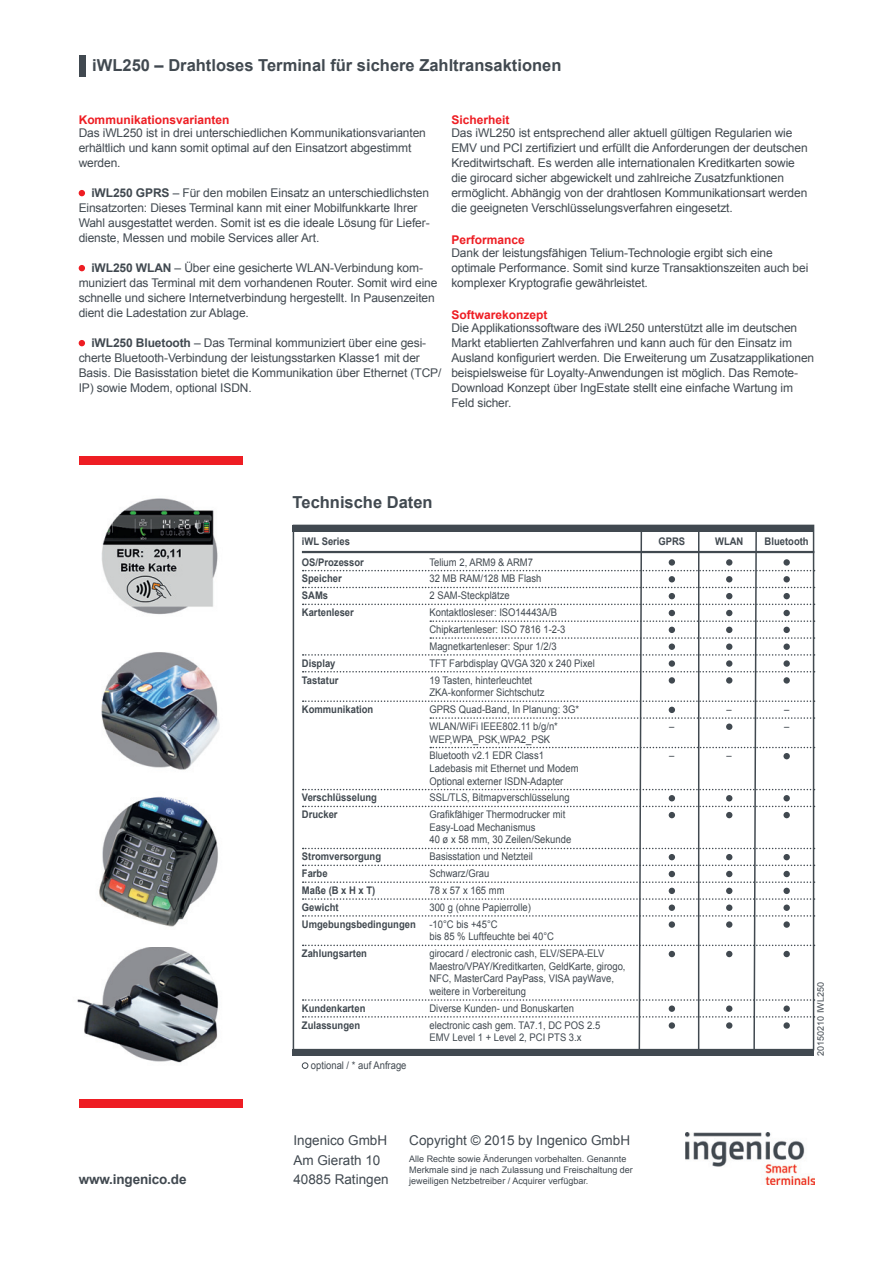
<style>
.page{position:relative;width:893px;height:1263px;background:#fff}
.page>*{position:absolute;margin:0;border:0;box-sizing:border-box;transform-origin:0 0}
.t1{font:700 16.5px "Arial";color:#414950}
.t2{font:13.5px/19.5px "Arial";color:#414950}
.t3{font:700 13.5px "Arial";letter-spacing:-.01em;color:#414950}
.t4{font:12px/15px "Arial";letter-spacing:-.01em;color:#414950}
.t5{font:700 12px "Arial";color:#ee1d23}
.t6{font:10.5px/12.6px "Arial";color:#414950;scale:.9 1}
.t7{font:700 10.5px "Arial";color:#414950;scale:.9 1}
.t8{font:9px/11.2px "Arial";color:#414950}
.s1{font-weight:700}
</style>
<div class="page">
<svg style="left:79px;top:190px;width:6px;height:6px"></svg>
<svg style="left:79px;top:265px;width:6px;height:6px"></svg>
<svg style="left:79px;top:340px;width:6px;height:6px"></svg>
<div style="left:79px;top:55px;width:6px;height:21px;background:#414950"></div>
<div style="left:79px;top:456px;width:163px;height:9px;background:#ee1d23"></div>
<div style="left:79px;top:1099px;width:163px;height:9px;background:#ee1d23"></div>
<div style="left:293px;top:525px;width:521px;height:6px;background:#414950"></div>
<hr style="left:302px;top:551px;width:512px;height:2px;background:#414950">
<div style="left:302px;top:1062px;width:6px;height:7px;border:1px solid #414950;border-radius:50%"></div>
<svg style="left:303px;top:527px;width:512px;height:529px"></svg>
<img style="left:101px;top:652px;width:119px;height:118px">
<img style="left:77px;top:947px;width:142px;height:116px">
<img style="left:101px;top:498px;width:117px;height:117px">
<img style="left:99px;top:796px;width:119px;height:131px">
<img style="left:686px;top:1133px;width:128px;height:51px">
<h1 class="t1" style="left:92px;top:56px;width:471px">iWL250 – Drahtloses Terminal für sichere Zahltransaktionen</h1>
<p class="t5" style="left:79px;top:113px;width:152px">Kommunikationsvarianten</p>
<p class="t4" style="left:79px;top:125px;width:349px">Das iWL250 ist in drei unterschiedlichen Kommunikationsvarianten erhältlich und kann somit optimal auf den Einsatzort abgestimmt werden.</p>
<p class="t4" style="left:79px;top:185px;width:353px;text-indent:13px"><span class="s1">iWL250 GPRS</span> – Für den mobilen Einsatz an unterschiedlichsten Einsatzorten: Dieses Terminal kann mit einer Mobilfunkkarte Ihrer Wahl ausgestattet werden. Somit ist es die ideale Lösung für Liefer&shy;dienste, Messen und mobile Services aller Art.</p>
<p class="t4" style="left:79px;top:260px;width:360px;text-indent:13px"><span class="s1">iWL250 WLAN</span> – Über eine gesicherte WLAN-Verbindung kom&shy;muniziert das Terminal mit dem vorhandenen Router. Somit wird eine schnelle und sichere Internetverbindung hergestellt. In Pausenzeiten dient die Ladestation zur Ablage.</p>
<p class="t4" style="left:79px;top:335px;width:364px;text-indent:13px"><span class="s1">iWL250 Bluetooth</span> – Das Terminal kommuniziert über eine gesi&shy;cherte Bluetooth-Verbindung der leistungsstarken Klasse1 mit der Basis. Die Basisstation bietet die Kommunikation über Ethernet (TCP/ IP) sowie Modem, optional ISDN.</p>
<p class="t5" style="left:451px;top:113px;width:60px">Sicherheit</p>
<p class="t4" style="left:451px;top:125px;width:358px">Das iWL250 ist entsprechend aller aktuell gültigen Regularien wie EMV und PCI zertifiziert und erfüllt die Anforderungen der deutschen Kreditwirtschaft. Es werden alle internationalen Kreditkarten sowie die girocard sicher abgewickelt und zahlreiche Zusatzfunktionen ermöglicht. Abhängig von der drahtlosen Kommunikationsart werden die geeigneten Verschlüsselungsverfahren eingesetzt.</p>
<p class="t5" style="left:451px;top:233px;width:75px">Performance</p>
<p class="t4" style="left:451px;top:245px;width:359px">Dank der leistungsfähigen Telium-Technologie ergibt sich eine optimale Performance. Somit sind kurze Transaktionszeiten auch bei komplexer Kryptografie gewährleistet.</p>
<p class="t5" style="left:451px;top:308px;width:98px">Softwarekonzept</p>
<p class="t4" style="left:451px;top:321px;width:364px">Die Applikationssoftware des iWL250 unterstützt alle im deutschen Markt etablierten Zahlverfahren und kann auch für den Einsatz im Ausland konfiguriert werden. Die Erweiterung um Zusatzapplikationen beispielsweise für Loyalty-Anwendungen ist möglich. Das Remote-Download Konzept über IngEstate stellt eine einfache Wartung im Feld sicher.</p>
<h1 class="t1" style="left:293px;top:493px;width:141px">Technische Daten</h1>
<p class="t3" style="left:79px;top:1172px;width:109px">www.ingenico.de</p>
<p class="t7" style="left:302px;top:535px;width:55px">iWL Series</p>
<p class="t7" style="left:658px;top:535px;width:31px">GPRS</p>
<p class="t7" style="left:715px;top:535px;width:33px">WLAN</p>
<p class="t7" style="left:765px;top:535px;width:50px">Bluetooth</p>
<p class="t7" style="left:302px;top:556px;width:70px">OS/Prozessor</p>
<p class="t6" style="left:429px;top:556px;width:116px">Telium 2, ARM9 &amp; ARM7</p>
<p class="t7" style="left:302px;top:573px;width:46px">Speicher</p>
<p class="t6" style="left:429px;top:572px;width:126px">32 MB RAM/128 MB Flash</p>
<p class="t7" style="left:302px;top:590px;width:31px">SAMs</p>
<p class="t6" style="left:429px;top:589px;width:91px">2 SAM-Steckplätze</p>
<p class="t7" style="left:302px;top:607px;width:59px">Kartenleser</p>
<p class="t6" style="left:429px;top:604px;width:153px;line-height:16.8px">Kontaktlosleser: ISO14443A/B<br>Chipkartenleser: ISO 7816 1-2-3<br>Magnetkartenleser: Spur 1/2/3</p>
<p class="t7" style="left:302px;top:657px;width:39px">Display</p>
<p class="t6" style="left:429px;top:657px;width:185px">TFT Farbdisplay QVGA 320 x 240 Pixel</p>
<p class="t7" style="left:302px;top:674px;width:42px">Tastatur</p>
<p class="t6" style="left:429px;top:674px;width:129px">19 Tasten, hinterleuchtet<br>ZKA-konformer Sichtschutz</p>
<p class="t7" style="left:302px;top:703px;width:81px">Kommunikation</p>
<p class="t6" style="left:429px;top:703px;width:168px">GPRS Quad-Band, In Planung: 3G*</p>
<p class="t6" style="left:727px;top:703px;width:7px">–</p>
<p class="t6" style="left:784px;top:703px;width:7px">–</p>
<p class="t6" style="left:429px;top:720px;width:144px">WLAN/WiFi IEEE802.11 b/g/n*</p>
<p class="t6" style="left:669px;top:720px;width:7px">–</p>
<p class="t6" style="left:784px;top:720px;width:7px">–</p>
<p class="t6" style="left:429px;top:730px;width:136px;line-height:16.8px">WEP,WPA_PSK,WPA2_PSK<br>Bluetooth v2.1 EDR Class1</p>
<p class="t6" style="left:669px;top:749px;width:7px">–</p>
<p class="t6" style="left:727px;top:749px;width:7px">–</p>
<p class="t6" style="left:429px;top:762px;width:167px">Ladebasis mit Ethernet und Modem<br>Optional externer ISDN-Adapter</p>
<p class="t7" style="left:302px;top:792px;width:85px">Verschlüsselung</p>
<p class="t6" style="left:429px;top:791px;width:157px">SSL/TLS, Bitmapverschlüsselung</p>
<p class="t7" style="left:302px;top:809px;width:41px">Drucker</p>
<p class="t6" style="left:429px;top:808px;width:159px">Grafikfähiger Thermodrucker mit<br>Easy-Load Mechanismus<br>40 ø x 58 mm, 30 Zeilen/Sekunde</p>
<p class="t7" style="left:302px;top:851px;width:90px">Stromversorgung</p>
<p class="t6" style="left:429px;top:850px;width:116px">Basisstation und Netzteil</p>
<p class="t7" style="left:302px;top:868px;width:30px">Farbe</p>
<p class="t6" style="left:429px;top:867px;width:68px">Schwarz/Grau</p>
<p class="t7" style="left:302px;top:884px;width:83px">Maße (B x H x T)</p>
<p class="t6" style="left:429px;top:884px;width:85px">78 x 57 x 165 mm</p>
<p class="t7" style="left:302px;top:901px;width:42px">Gewicht</p>
<p class="t6" style="left:429px;top:901px;width:114px">300 g (ohne Papierrolle)</p>
<p class="t7" style="left:302px;top:918px;width:128px">Umgebungsbedingungen</p>
<p class="t6" style="left:429px;top:918px;width:140px">-10°C bis +45°C<br>bis 85 % Luftfeuchte bei 40°C</p>
<p class="t7" style="left:302px;top:948px;width:74px">Zahlungsarten</p>
<p class="t6" style="left:429px;top:947px;width:219px">girocard / electronic cash, ELV/SEPA-ELV Maestro/VPAY/Kreditkarten, GeldKarte, girogo, NFC, MasterCard PayPass, VISA payWave, weitere in Vorbereitung</p>
<p class="t7" style="left:302px;top:1002px;width:72px">Kundenkarten</p>
<p class="t6" style="left:429px;top:1002px;width:162px">Diverse Kunden- und Bonuskarten</p>
<p class="t7" style="left:302px;top:1019px;width:66px">Zulassungen</p>
<p class="t6" style="left:429px;top:1019px;width:191px">electronic cash gem. TA7.1, DC POS 2.5<br>EMV Level 1 + Level 2, PCI PTS 3.x</p>
<p class="t6" style="left:311px;top:1059px;width:108px">optional / * auf Anfrage</p>
<p class="t8" style="left:815px;top:1055px;width:75px;rotate:-90deg">20150210 iWL250</p>
<p class="t2" style="left:293px;top:1131px;width:97px">Ingenico GmbH<br>Am Gierath 10<br>40885 Ratingen</p>
<p class="t2" style="left:409px;top:1131px;width:222px">Copyright © 2015 by Ingenico GmbH</p>
<p class="t8" style="left:409px;top:1153px;width:225px">Alle Rechte sowie Änderungen vorbehalten. Genannte<br>Merkmale sind je nach Zulassung und Freischaltung der jeweiligen Netzbetreiber / Acquirer verfügbar.</p>
</div>
